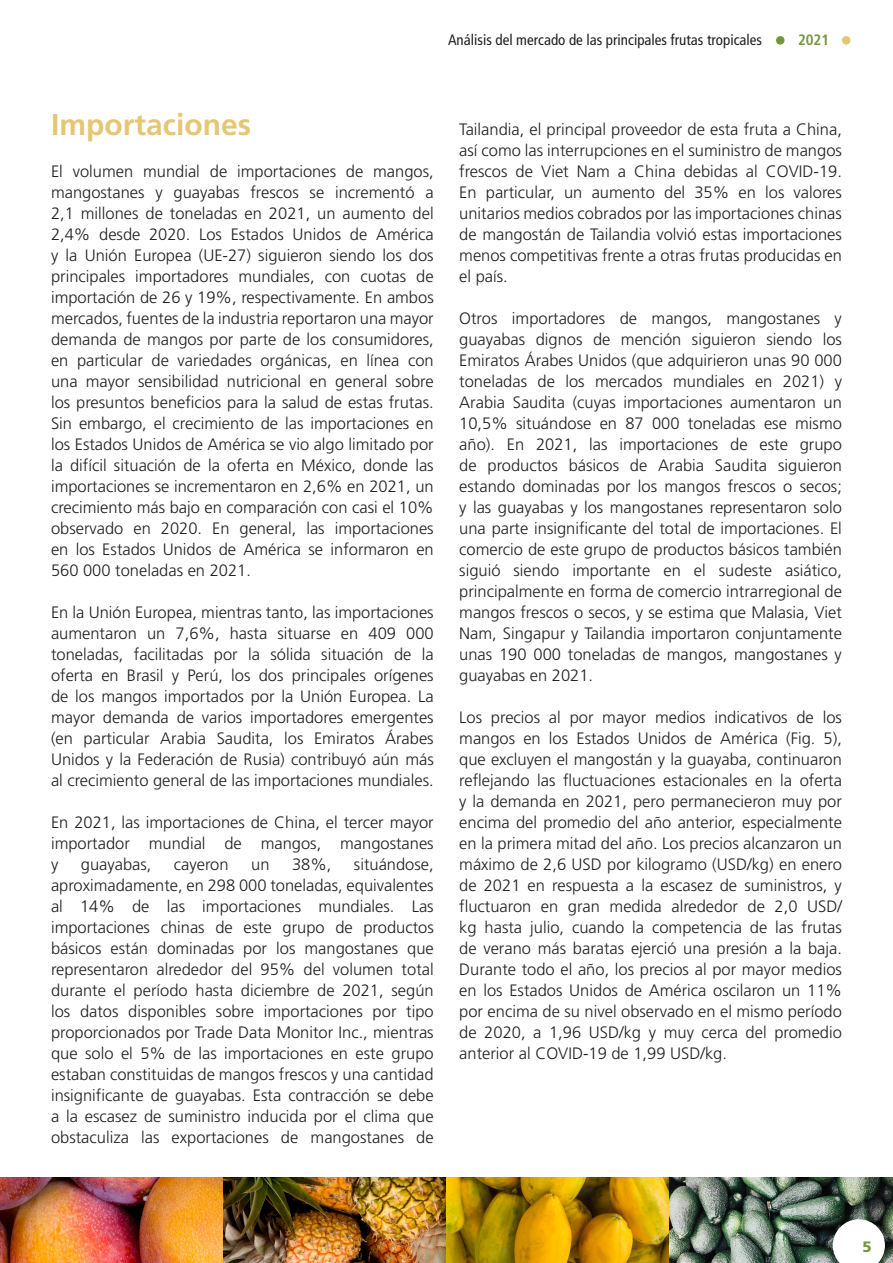
<style>
.page{position:relative;width:893px;height:1263px;background:#fff}
.page>*{position:absolute;margin:0;border:0;box-sizing:border-box;transform-origin:0 0}
.Subtitles{font:700 30px "Frutiger LT Std";color:#e4c675}
.Text{font:300 16.5px/21px "Frutiger LT Std";color:#231f20;text-align:justify}
.t1{font:condensed 15px "Frutiger LT Std";color:#231f20}
.t2{font:700 condensed 15px "Frutiger LT Std";color:#74963d}
.t3{font:900 15px "Frutiger LT Std";color:#74963d}
</style>
<div class="page">
<img style="left:0;top:1178px;width:893px;height:85px">
<svg style="left:833px;top:1219px;width:52px;height:44px"></svg>
<div style="left:776px;top:36px;width:8px;height:9px;background:#74963d;border-radius:50%"></div>
<div style="left:842px;top:36px;width:8px;height:9px;background:#e4c675;border-radius:50%"></div>
<p class="t1" style="left:448px;top:31px;width:315px">Análisis del mercado de las principales frutas tropicales</p>
<p class="t2" style="left:798px;top:31px;width:33px">2021</p>
<p class="Subtitles" style="left:51px;top:107px;width:202px">Importaciones</p>
<p class="Text" style="left:51px;top:161px;width:384px">El volumen mundial de importaciones de mangos, mangostanes y guayabas frescos se incrementó a 2,1 millones de toneladas en 2021, un aumento del 2,4% desde 2020. Los Estados Unidos de América y la Unión Europea (UE-27) siguieron siendo los dos principales importadores mundiales, con cuotas de importación de 26 y 19%, respectivamente. En ambos mercados, fuentes de la industria reportaron una mayor demanda de mangos por parte de los consumidores, en particular de variedades orgánicas, en línea con una mayor sensibilidad nutricional en general sobre los presuntos beneficios para la salud de estas frutas.<br>Sin embargo, el crecimiento de las importaciones en los Estados Unidos de América se vio algo limitado por la difícil situación de la oferta en México, donde las importaciones se incrementaron en 2,6% en 2021, un crecimiento más bajo en comparación con casi el 10% observado en 2020. En general, las importaciones en los Estados Unidos de América se informaron en 560 000 toneladas en 2021.</p>
<p class="Text" style="left:51px;top:602px;width:384px">En la Unión Europea, mientras tanto, las importaciones aumentaron un 7,6%, hasta situarse en 409 000 toneladas, facilitadas por la sólida situación de la oferta en Brasil y Perú, los dos principales orígenes de los mangos importados por la Unión Europea. La mayor demanda de varios importadores emergentes (en particular Arabia Saudita, los Emiratos Árabes Unidos y la Federación de Rusia) contribuyó aún más al crecimiento general de las importaciones mundiales.</p>
<p class="Text" style="left:51px;top:812px;width:384px">En 2021, las importaciones de China, el tercer mayor importador mundial de mangos, mangostanes y</p>
<p class="Text" style="left:51px;top:854px;width:384px;text-indent:303px">situándose, aproximadamente, en 298 000 toneladas, equivalentes al 14% de las importaciones mundiales. Las importaciones chinas de este grupo de productos básicos están dominadas por los mangostanes que representaron alrededor del 95% del volumen total durante el período hasta diciembre de 2021, según los datos disponibles sobre importaciones por tipo proporcionados por Trade Data Monitor Inc., mientras que solo el 5% de las importaciones en este grupo estaban constituidas de mangos frescos y una cantidad insignificante de guayabas. Esta contracción se debe a la escasez de suministro inducida por el clima que obstaculiza las exportaciones de mangostanes de</p>
<p class="Text" style="left:81px;top:854px;width:72px">guayabas,</p>
<p class="Text" style="left:174px;top:854px;width:56px">cayeron</p>
<p class="Text" style="left:251px;top:854px;width:20px">un</p>
<p class="Text" style="left:292px;top:854px;width:41px">38%,</p>
<p class="Text" style="left:459px;top:119px;width:384px">Tailandia, el principal proveedor de esta fruta a China, así como las interrupciones en el suministro de mangos frescos de Viet Nam a China debidas al COVID-19.<br>En particular, un aumento del 35% en los valores unitarios medios cobrados por las importaciones chinas de mangostán de Tailandia volvió estas importaciones menos competitivas frente a otras frutas producidas en el país.</p>
<p class="Text" style="left:459px;top:308px;width:384px">Otros importadores de mangos, mangostanes y guayabas dignos de mención siguieron siendo los Emiratos Árabes Unidos (que adquirieron unas 90 000 toneladas de los mercados mundiales en 2021) y Arabia Saudita (cuyas importaciones aumentaron un 10,5% situándose en 87 000 toneladas ese mismo año). En 2021, las importaciones de este grupo de productos básicos de Arabia Saudita siguieron estando dominadas por los mangos frescos o secos; y las guayabas y los mangostanes representaron solo una parte insignificante del total de importaciones. El comercio de este grupo de productos básicos también siguió siendo importante en el sudeste asiático, principalmente en forma de comercio intrarregional de mangos frescos o secos, y se estima que Malasia, Viet Nam, Singapur y Tailandia importaron conjuntamente unas 190 000 toneladas de mangos, mangostanes y guayabas en 2021.</p>
<p class="Text" style="left:459px;top:707px;width:384px">Los precios al por mayor medios indicativos de los mangos en los Estados Unidos de América (Fig. 5), que excluyen el mangostán y la guayaba, continuaron reflejando las fluctuaciones estacionales en la oferta y la demanda en 2021, pero permanecieron muy por encima del promedio del año anterior, especialmente en la primera mitad del año. Los precios alcanzaron un máximo de 2,6 USD por kilogramo (USD/kg) en enero de 2021 en respuesta a la escasez de suministros, y fluctuaron en gran medida alrededor de 2,0 USD/ kg hasta julio, cuando la competencia de las frutas de verano más baratas ejerció una presión a la baja.<br>Durante todo el año, los precios al por mayor medios en los Estados Unidos de América oscilaron un 11% por encima de su nivel observado en el mismo período de 2020, a 1,96 USD/kg y muy cerca del promedio anterior al COVID-19 de 1,99 USD/kg.</p>
<p class="t3" style="left:862px;top:1238px;width:11px">5</p>
</div>
